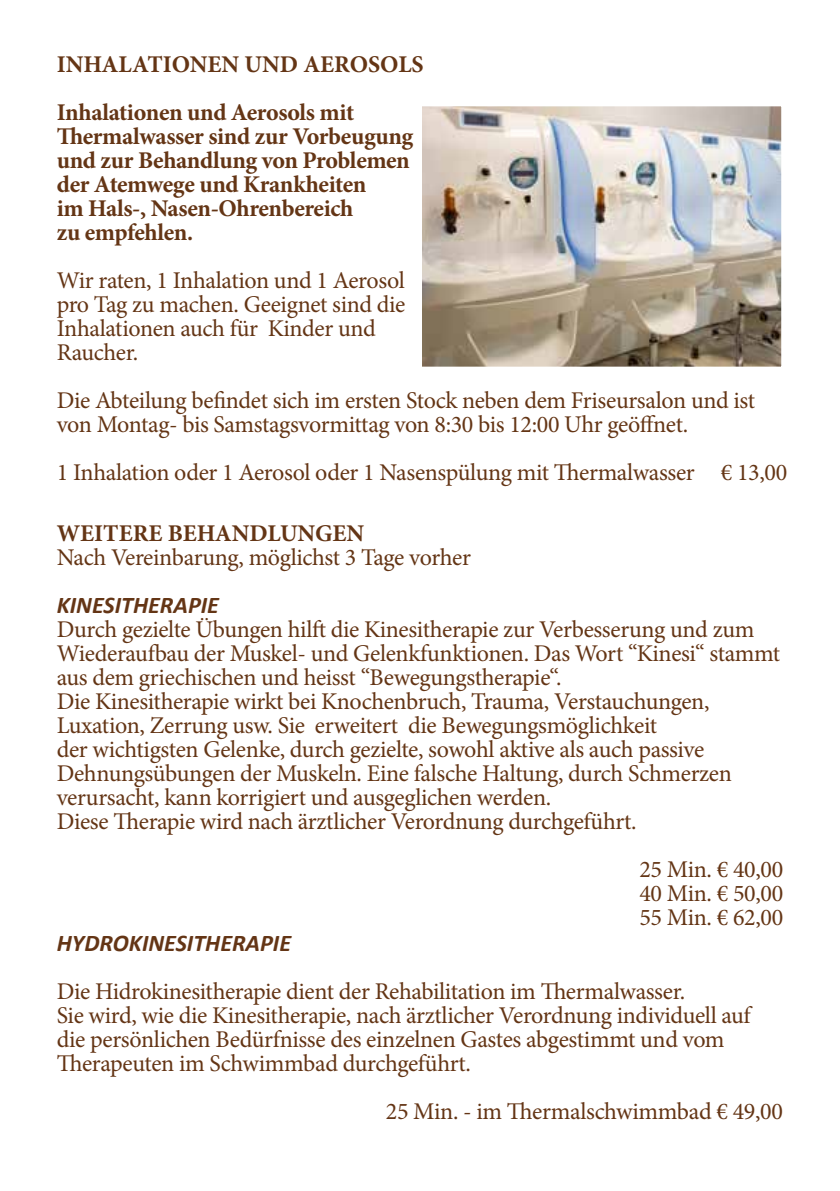
<style>
.page{position:relative;width:840px;height:1191px;background:#fff}
.page>*{position:absolute;margin:0;border:0;box-sizing:border-box;transform-origin:0 0}
.t1{font:24px/24px "Minion Pro";letter-spacing:-.015em;color:#643515}
.t2{font:700 24px/24px "Minion Pro";letter-spacing:-.015em;color:#643515}
.t3{font:italic 700 24px "Calibri";color:#643515}
</style>
<div class="page">
<img style="left:423px;top:107px;width:356px;height:259px">
<div style="left:420px;top:104px;width:362px;height:265px;border:2px solid #fff"></div>
<p class="t2" style="left:57px;top:40px;width:368px;line-height:48px">INHALATIONEN UND AEROSOLS<br>Inhalationen und Aerosols mit</p>
<p class="t2" style="left:57px;top:124px;width:358px">Thermalwasser sind zur Vorbeugung und zur Behandlung von Problemen der Atemwege und Krankheiten<br>im Hals-, Nasen-Ohrenbereich<br>zu empfehlen.</p>
<p class="t1" style="left:57px;top:268px;width:350px">Wir raten, 1 Inhalation und 1 Aerosol pro Tag zu machen. Geeignet sind die<br>Inhalationen auch für Kinder und<br>Raucher.</p>
<p class="t1" style="left:57px;top:388px;width:699px">Die Abteilung befindet sich im ersten Stock neben dem Friseursalon und ist von Montag- bis Samstagsvormittag von 8:30 bis 12:00 Uhr geöffnet.</p>
<p class="t1" style="left:57px;top:460px;width:731px">1 Inhalation oder 1 Aerosol oder 1 Nasenspülung mit Thermalwasser € 13,00</p>
<p class="t2" style="left:57px;top:521px;width:309px">WEITERE BEHANDLUNGEN</p>
<p class="t1" style="left:57px;top:545px;width:415px">Nach Vereinbarung, möglichst 3 Tage vorher</p>
<p class="t3" style="left:57px;top:588px;width:163px">KINESITHERAPIE</p>
<p class="t1" style="left:57px;top:617px;width:724px">Durch gezielte Übungen hilft die Kinesitherapie zur Verbesserung und zum Wiederaufbau der Muskel- und Gelenkfunktionen. Das Wort “Kinesi“ stammt aus dem griechischen und heisst “Bewegungstherapie“.<br>Die Kinesitherapie wirkt bei Knochenbruch, Trauma, Verstauchungen, Luxation, Zerrung usw. Sie erweitert die Bewegungsmöglichkeit<br>der wichtigsten Gelenke, durch gezielte, sowohl aktive als auch passive Dehnungsübungen der Muskeln. Eine falsche Haltung, durch Schmerzen verursacht, kann korrigiert und ausgeglichen werden.<br>Diese Therapie wird nach ärztlicher Verordnung durchgeführt.</p>
<p class="t1" style="left:639px;top:857px;width:145px;text-align:justify">25 Min. € 40,00<br>40 Min. € 50,00<br>55 Min. € 62,00</p>
<p class="t3" style="left:57px;top:925px;width:236px">HYDROKINESITHERAPIE</p>
<p class="t1" style="left:57px;top:979px;width:695px">Die Hidrokinesitherapie dient der Rehabilitation im Thermalwasser.<br>Sie wird, wie die Kinesitherapie, nach ärztlicher Verordnung individuell auf die persönlichen Bedürfnisse des einzelnen Gastes abgestimmt und vom Therapeuten im Schwimmbad durchgeführt.</p>
<p class="t1" style="left:385px;top:1099px;width:398px">25 Min. - im Thermalschwimmbad € 49,00</p>
</div>
